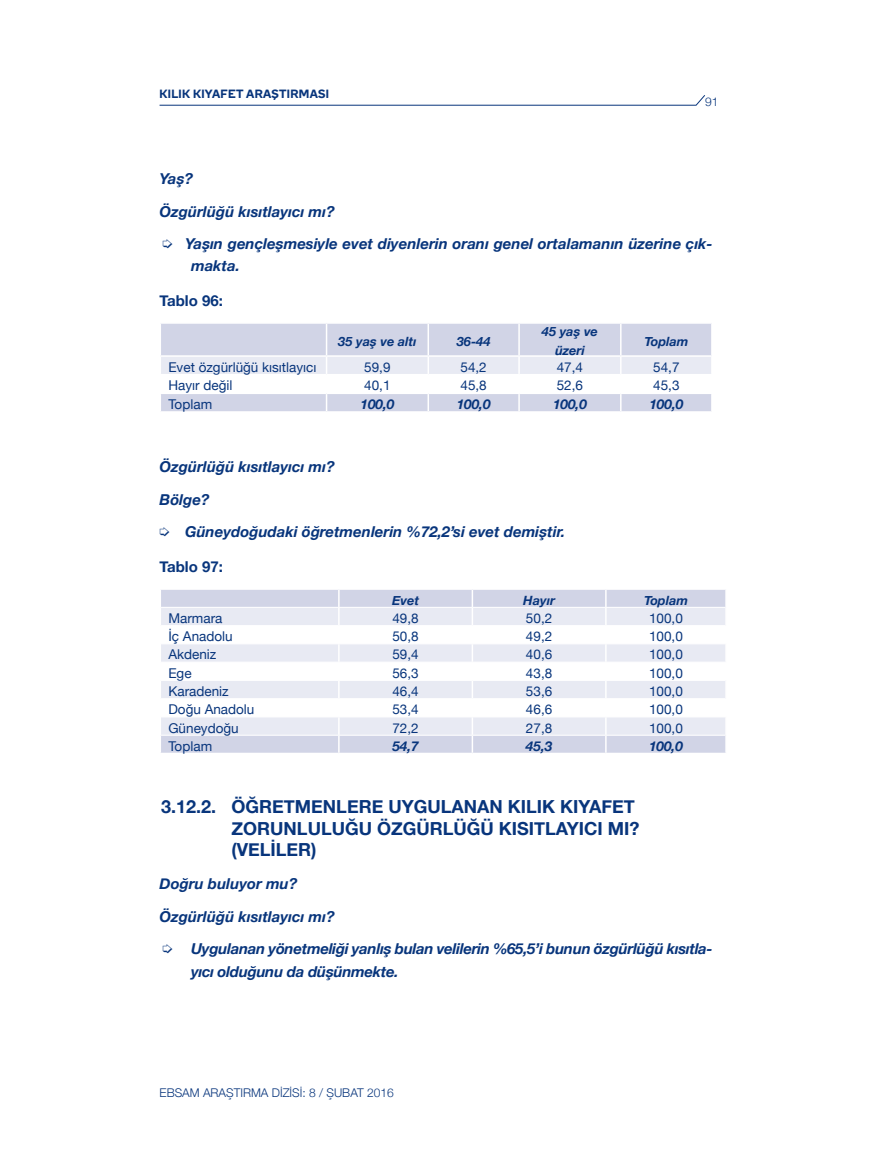
<style>
.page{position:relative;width:885px;height:1174px;background:#fff}
.page>*{position:absolute;margin:0;border:0;box-sizing:border-box;transform-origin:0 0}
.İÇ_BAŞLIK{font:700 18px/21.6px "Helvetica Neue";color:#08357c}
.Başlık_7{font:italic 700 15px/22px "Helvetica Neue";color:#08357c}
.Başlık_7-2{font:italic 700 15px/22px "Helvetica Neue";letter-spacing:-.02em;color:#08357c}
.ŞEKİL_VE_TABLO{font:700 15px "Helvetica Neue";color:#08357c}
.Başlık_2{font:13.5px "Helvetica Neue";color:#08357c}
.t1{font:italic 700 13.5px "Helvetica Neue";color:#08357c}
.t2{font:italic 700 12.75px/19.2px "Helvetica Neue";color:#08357c;text-align:center}
.t3{font:300 12px "Helvetica Neue";color:#08357c}
.t4{font:600 12px "Boing";letter-spacing:.03em;color:#08357c}
</style>
<div class="page">
<svg style="left:159px;top:95px;width:546px;height:11px"></svg>
<div style="left:161px;top:324px;width:550px;height:31px;background:#d1d4e6"></div>
<hr style="left:326px;top:324px;width:1px;height:31px;background:#fff">
<hr style="left:427px;top:324px;width:2px;height:31px;background:#fff">
<hr style="left:518px;top:324px;width:1px;height:31px;background:#fff">
<hr style="left:620px;top:324px;width:1px;height:31px;background:#fff">
<svg style="left:161px;top:357px;width:550px;height:54px"></svg>
<div style="left:161px;top:590px;width:564px;height:162px;background:#d1d4e6"></div>
<svg style="left:161px;top:608px;width:564px;height:127px;fill:#e8eaf3"></svg>
<svg style="left:338px;top:590px;width:1px;height:162px"></svg>
<svg style="left:471px;top:590px;width:2px;height:162px"></svg>
<svg style="left:605px;top:590px;width:1px;height:162px"></svg>
<svg style="left:725px;top:590px;width:1px;height:162px"></svg>
<hr style="left:161px;top:607px;width:178px;height:1px;background:#fff">
<hr style="left:339px;top:607px;width:133px;height:1px;background:#fff">
<hr style="left:472px;top:607px;width:133px;height:1px;background:#fff">
<hr style="left:605px;top:607px;width:120px;height:1px;background:#fff">
<hr style="left:161px;top:625px;width:178px;height:1px;background:#fff">
<hr style="left:339px;top:625px;width:133px;height:1px;background:#fff">
<hr style="left:472px;top:625px;width:133px;height:1px;background:#fff">
<hr style="left:605px;top:625px;width:120px;height:1px;background:#fff">
<hr style="left:161px;top:643px;width:178px;height:1px;background:#fff">
<hr style="left:339px;top:643px;width:133px;height:1px;background:#fff">
<hr style="left:472px;top:643px;width:133px;height:1px;background:#fff">
<hr style="left:605px;top:643px;width:120px;height:1px;background:#fff">
<hr style="left:161px;top:662px;width:178px;height:1px;background:#fff">
<hr style="left:339px;top:662px;width:133px;height:1px;background:#fff">
<hr style="left:472px;top:662px;width:133px;height:1px;background:#fff">
<hr style="left:605px;top:662px;width:120px;height:1px;background:#fff">
<hr style="left:161px;top:680px;width:178px;height:1px;background:#fff">
<hr style="left:339px;top:680px;width:133px;height:1px;background:#fff">
<hr style="left:472px;top:680px;width:133px;height:1px;background:#fff">
<hr style="left:605px;top:680px;width:120px;height:1px;background:#fff">
<hr style="left:161px;top:698px;width:178px;height:1px;background:#fff">
<hr style="left:339px;top:698px;width:133px;height:1px;background:#fff">
<hr style="left:472px;top:698px;width:133px;height:1px;background:#fff">
<hr style="left:605px;top:698px;width:120px;height:1px;background:#fff">
<hr style="left:161px;top:716px;width:178px;height:1px;background:#fff">
<hr style="left:339px;top:716px;width:133px;height:1px;background:#fff">
<hr style="left:472px;top:716px;width:133px;height:1px;background:#fff">
<hr style="left:605px;top:716px;width:120px;height:1px;background:#fff">
<hr style="left:161px;top:735px;width:178px;height:1px;background:#fff">
<hr style="left:339px;top:735px;width:133px;height:1px;background:#fff">
<hr style="left:472px;top:735px;width:133px;height:1px;background:#fff">
<hr style="left:605px;top:735px;width:120px;height:1px;background:#fff">
<p class="t4" style="left:159px;top:85px;width:171px">KILIK KIYAFET ARAŞTIRMASI</p>
<p class="t3" style="left:705px;top:92px;width:15px">91</p>
<p class="Başlık_7" style="left:159px;top:168px;width:35px">Yaş?</p>
<p class="Başlık_7" style="left:159px;top:201px;width:176px">Özgürlüğü kısıtlayıcı mı?</p>
<p class="Başlık_7" style="left:191px;top:233px;width:523px;text-indent:-6px">Yaşın gençleşmesiyle evet diyenlerin oranı genel ortalamanın üzerine çık&shy;makta.</p>
<p class="ŞEKİL_VE_TABLO" style="left:159px;top:288px;width:65px">Tablo 96:</p>
<p class="t2" style="left:338px;top:332px;width:80px">35 yaş ve altı</p>
<p class="t2" style="left:457px;top:332px;width:35px">36-44</p>
<p class="t2" style="left:542px;top:322px;width:57px">45 yaş ve üzeri</p>
<p class="t2" style="left:644px;top:332px;width:45px">Toplam</p>
<p class="Başlık_2" style="left:168px;top:357px;width:149px">Evet özgürlüğü kısıtlayıcı</p>
<p class="Başlık_2" style="left:364px;top:357px;width:28px">59,9</p>
<p class="Başlık_2" style="left:460px;top:357px;width:28px">54,2</p>
<p class="Başlık_2" style="left:556px;top:357px;width:28px">47,4</p>
<p class="Başlık_2" style="left:653px;top:357px;width:28px">54,7</p>
<p class="Başlık_2" style="left:168px;top:376px;width:65px">Hayır değil</p>
<p class="Başlık_2" style="left:364px;top:376px;width:28px">40,1</p>
<p class="Başlık_2" style="left:460px;top:376px;width:28px">45,8</p>
<p class="Başlık_2" style="left:556px;top:376px;width:28px">52,6</p>
<p class="Başlık_2" style="left:653px;top:376px;width:28px">45,3</p>
<p class="Başlık_2" style="left:168px;top:394px;width:45px">Toplam</p>
<p class="t1" style="left:360px;top:394px;width:35px">100,0</p>
<p class="t1" style="left:456px;top:394px;width:35px">100,0</p>
<p class="t1" style="left:553px;top:394px;width:35px">100,0</p>
<p class="t1" style="left:649px;top:394px;width:35px">100,0</p>
<p class="Başlık_7" style="left:159px;top:456px;width:176px">Özgürlüğü kısıtlayıcı mı?</p>
<p class="Başlık_7" style="left:159px;top:489px;width:51px">Bölge?</p>
<p class="Başlık_7" style="left:185px;top:521px;width:382px">Güneydoğudaki öğretmenlerin %72,2’si evet demiştir.</p>
<p class="ŞEKİL_VE_TABLO" style="left:159px;top:554px;width:65px">Tablo 97:</p>
<p class="t2" style="left:392px;top:591px;width:29px">Evet</p>
<p class="t2" style="left:523px;top:591px;width:33px">Hayır</p>
<p class="t2" style="left:644px;top:591px;width:45px">Toplam</p>
<p class="Başlık_2" style="left:168px;top:608px;width:56px">Marmara</p>
<p class="Başlık_2" style="left:392px;top:608px;width:28px">49,8</p>
<p class="Başlık_2" style="left:526px;top:608px;width:28px">50,2</p>
<p class="Başlık_2" style="left:649px;top:608px;width:35px">100,0</p>
<p class="Başlık_2" style="left:168px;top:626px;width:66px">İç Anadolu</p>
<p class="Başlık_2" style="left:392px;top:626px;width:28px">50,8</p>
<p class="Başlık_2" style="left:526px;top:626px;width:28px">49,2</p>
<p class="Başlık_2" style="left:649px;top:626px;width:35px">100,0</p>
<p class="Başlık_2" style="left:168px;top:645px;width:49px">Akdeniz</p>
<p class="Başlık_2" style="left:392px;top:645px;width:28px">59,4</p>
<p class="Başlık_2" style="left:526px;top:645px;width:28px">40,6</p>
<p class="Başlık_2" style="left:649px;top:645px;width:35px">100,0</p>
<p class="Başlık_2" style="left:168px;top:663px;width:25px">Ege</p>
<p class="Başlık_2" style="left:392px;top:663px;width:28px">56,3</p>
<p class="Başlık_2" style="left:526px;top:663px;width:28px">43,8</p>
<p class="Başlık_2" style="left:649px;top:663px;width:35px">100,0</p>
<p class="Başlık_2" style="left:168px;top:681px;width:62px">Karadeniz</p>
<p class="Başlık_2" style="left:392px;top:681px;width:28px">46,4</p>
<p class="Başlık_2" style="left:526px;top:681px;width:28px">53,6</p>
<p class="Başlık_2" style="left:649px;top:681px;width:35px">100,0</p>
<p class="Başlık_2" style="left:168px;top:699px;width:88px">Doğu Anadolu</p>
<p class="Başlık_2" style="left:392px;top:699px;width:28px">53,4</p>
<p class="Başlık_2" style="left:526px;top:699px;width:28px">46,6</p>
<p class="Başlık_2" style="left:649px;top:699px;width:35px">100,0</p>
<p class="Başlık_2" style="left:168px;top:718px;width:72px">Güneydoğu</p>
<p class="Başlık_2" style="left:392px;top:718px;width:28px">72,2</p>
<p class="Başlık_2" style="left:526px;top:718px;width:28px">27,8</p>
<p class="Başlık_2" style="left:649px;top:718px;width:35px">100,0</p>
<p class="Başlık_2" style="left:168px;top:736px;width:45px">Toplam</p>
<p class="t1" style="left:392px;top:735px;width:28px">54,7</p>
<p class="t1" style="left:526px;top:735px;width:28px">45,3</p>
<p class="t1" style="left:649px;top:735px;width:35px">100,0</p>
<p class="İÇ_BAŞLIK" style="left:231px;top:796px;width:409px;text-indent:-70px">3.12.2. ÖĞRETMENLERE UYGULANAN KILIK KIYAFET<br>ZORUNLULUĞU ÖZGÜRLÜĞÜ KISITLAYICI MI? (VELİLER)</p>
<p class="Başlık_7" style="left:159px;top:873px;width:139px">Doğru buluyor mu?</p>
<p class="Başlık_7" style="left:159px;top:905px;width:176px">Özgürlüğü kısıtlayıcı mı?</p>
<p class="Başlık_7-2" style="left:191px;top:938px;width:523px">Uygulanan yönetmeliği yanlış bulan velilerin %65,5’i bunun özgürlüğü kısıtla&shy;yıcı olduğunu da düşünmekte.</p>
<p class="t3" style="left:159px;top:1083px;width:236px">EBSAM ARAŞTIRMA DİZİSİ: 8 / ŞUBAT 2016</p>
</div>
